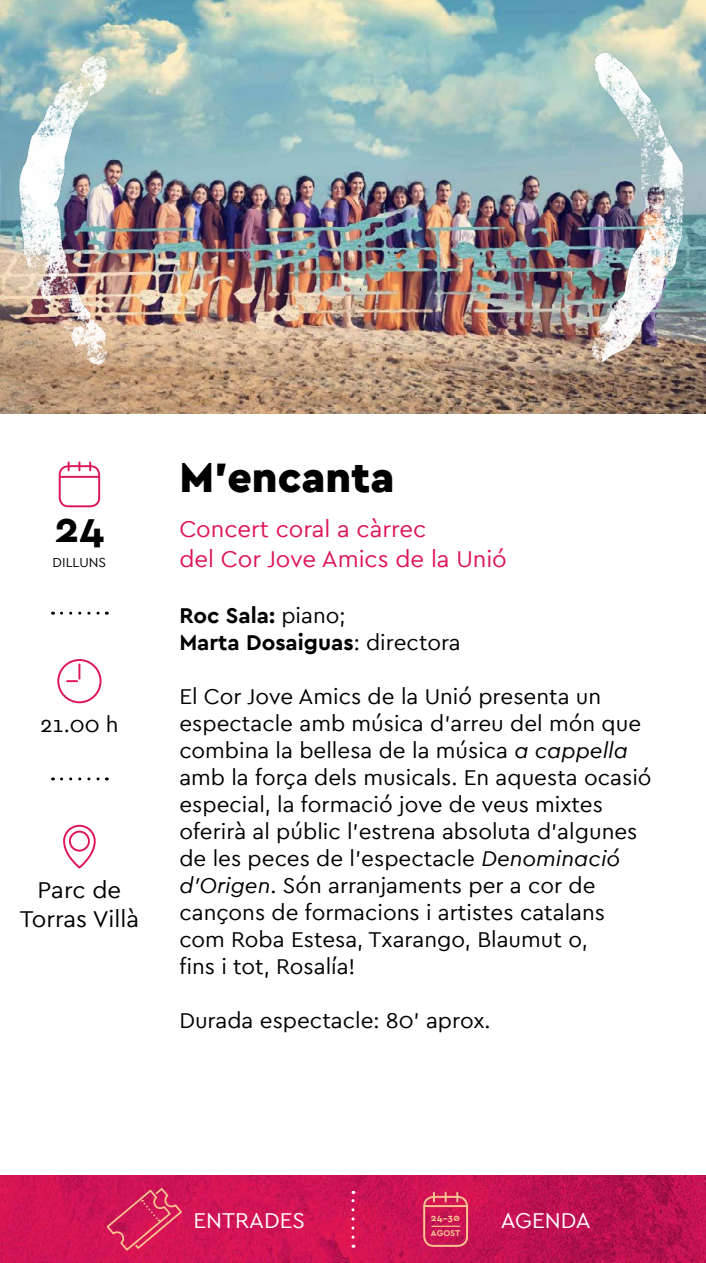
<style>
.page{position:relative;width:706px;height:1263px;background:#fff}
.page>*{position:absolute;margin:0;border:0;box-sizing:border-box;transform-origin:0 0}
.t1{font:900 43.2px "Cera PRO";color:#000}
.t2{font:700 42.9px "Cera PRO";color:#000}
.t3{font:24px/30px "Cera PRO";color:#dd1659}
.t4{font:24px/28.8px "Cera PRO";color:#000;text-align:center}
.t5{font:22.5px/27px "Cera PRO";color:#000}
.t6{font:700 22.5px/27px "Cera PRO";color:#000}
.t7{font:22.5px "Cera PRO";color:#fff}
.t8{font:13.65px "Cera PRO";color:#000}
.t9{font:700 9.75px "Cera PRO";color:#fac491}
.t10{font:700 8.85px "Cera PRO";color:#fac491}
.s1{font-weight:400}
.s2{font-style:italic}
</style>
<div class="page">
<img style="left:0;top:1176px;width:706px;height:87px">
<svg style="left:105px;top:1186px;width:79px;height:66px;background:#d5255b"></svg>
<div style="left:423px;top:1196px;width:45px;height:51px;border:2px solid #fac491;border-radius:10px"></div>
<svg style="left:433px;top:1193px;width:2px;height:8px"></svg>
<svg style="left:445px;top:1193px;width:2px;height:8px"></svg>
<svg style="left:456px;top:1193px;width:2px;height:8px"></svg>
<hr style="left:425px;top:1205px;width:41px;height:2px;background:#fac491">
<hr style="left:431px;top:1225px;width:29px;height:2px;background:#fac491">
<svg style="left:351px;top:1191px;width:3px;height:46px"></svg>
<img style="left:0;top:0;width:706px;height:414px">
<svg style="left:61px;top:612px;width:46px;height:3px"></svg>
<svg style="left:61px;top:777px;width:46px;height:3px"></svg>
<div style="left:59px;top:465px;width:41px;height:42px;border:2px solid #dd1659;border-radius:9px"></div>
<svg style="left:68px;top:462px;width:2px;height:8px"></svg>
<svg style="left:78px;top:462px;width:2px;height:8px"></svg>
<svg style="left:89px;top:462px;width:2px;height:8px"></svg>
<hr style="left:60px;top:476px;width:39px;height:2px;background:#dd1659">
<div style="left:57px;top:659px;width:45px;height:44px;border:2px solid #dd1659;border-radius:50%"></div>
<svg style="left:67px;top:664px;width:13px;height:18px"></svg>
<div style="left:63px;top:825px;width:33px;height:43px;border:2px solid #dd1659;border-radius:15px"></div>
<div style="left:69px;top:831px;width:21px;height:20px;border:2px solid #dd1659;border-radius:50%"></div>
<img style="left:539px;top:31px;width:155px;height:352px">
<img style="left:15px;top:31px;width:129px;height:352px">
<h2 class="t2" style="left:55px;top:499px;width:51px">24</h2>
<p class="t8" style="left:53px;top:554px;width:55px">DILLUNS</p>
<p class="t5" style="left:40px;top:710px;width:80px">21.00 h</p>
<p class="t4" style="left:20px;top:875px;width:121px">Parc de<br>Torras Villà</p>
<h1 class="t1" style="left:179px;top:449px;width:217px">M’encanta</h1>
<p class="t3" style="left:179px;top:513px;width:329px">Concert coral a càrrec<br>del Cor Jove Amics de la Unió</p>
<p class="t6" style="left:179px;top:601px;width:283px">Roc Sala: <span class="s1">piano;<br></span>Marta Dosaiguas<span class="s1">: directora</span></p>
<p class="t5" style="left:179px;top:682px;width:474px">El Cor Jove Amics de la Unió presenta un espectacle amb música d’arreu del món que combina la bellesa de la música <span class="s2">a cappella </span>amb la força dels musicals. En aquesta ocasió especial, la formació jove de veus mixtes oferirà al públic l’estrena absoluta d’algunes de les peces de l’espectacle <span class="s2">Denominació d’Origen</span>. Són arranjaments per a cor de cançons de formacions i artistes catalans com Roba Estesa, Txarango, Blaumut o,<br>fins i tot, Rosalía!</p>
<p class="t5" style="left:179px;top:1006px;width:313px">Durada espectacle: 80’ aprox.</p>
<p class="t7" style="left:193px;top:1206px;width:113px">ENTRADES</p>
<p class="t9" style="left:431px;top:1211px;width:30px">24–30</p>
<p class="t7" style="left:501px;top:1206px;width:92px">AGENDA</p>
<p class="t10" style="left:431px;top:1227px;width:31px">AGOST</p>
</div>
